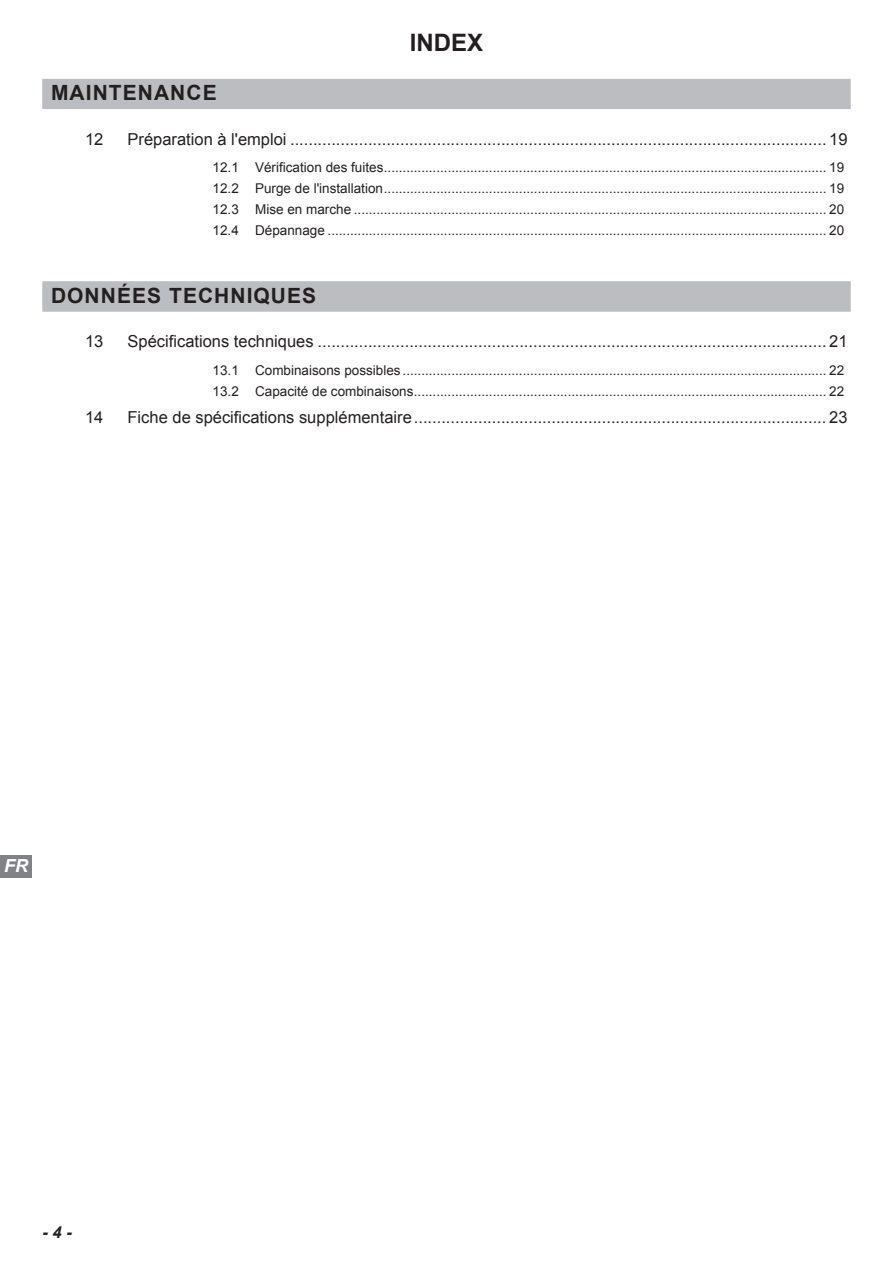
<style>
.page{position:relative;width:893px;height:1263px;background:#fff}
.page>*{position:absolute;margin:0;border:0;box-sizing:border-box;transform-origin:0 0}
.i_index_title_sd{font:700 24px "Arial";color:#231f20}
.chapter_sd{font:700 21px "Arial";letter-spacing:.05em;color:#231f20}
.t1{font:italic 700 18px "Arial";color:#fff}
.title_1_sd{font:16.5px "Arial";color:#231f20}
.t2{font:italic 700 16.5px "Arial";color:#231f20}
.title_2_sd{font:13.5px "Arial";color:#231f20}
</style>
<div class="page">
<div style="left:0;top:855px;width:32px;height:23px;background:#808285"></div>
<div style="left:43px;top:79px;width:807px;height:30px;background:#bcbdc0"></div>
<div style="left:43px;top:281px;width:807px;height:30px;background:#c9cacc"></div>
<div style="left:43px;top:282px;width:807px;height:30px;background:#bcbdc0"></div>
<p class="i_index_title_sd" style="left:410px;top:27px;width:75px">INDEX</p>
<p class="chapter_sd" style="left:51px;top:79px;width:167px">MAINTENANCE</p>
<p class="title_1_sd" style="left:85px;top:128px;width:20px">12</p>
<p class="title_1_sd" style="left:128px;top:128px;width:721px">Préparation à l'emploi ..................................................................................................................... 19</p>
<p class="title_2_sd" style="left:213px;top:159px;width:633px">12.1 Vérification des fuites...................................................................................................................... 19</p>
<p class="title_2_sd" style="left:213px;top:180px;width:633px">12.2 Purge de l'installation...................................................................................................................... 19</p>
<p class="title_2_sd" style="left:213px;top:201px;width:633px">12.3 Mise en marche .............................................................................................................................. 20</p>
<p class="title_2_sd" style="left:213px;top:222px;width:633px">12.4 Dépannage ..................................................................................................................................... 20</p>
<p class="chapter_sd" style="left:51px;top:281px;width:267px">DONNÉES TECHNIQUES</p>
<p class="title_1_sd" style="left:85px;top:331px;width:20px">13</p>
<p class="title_1_sd" style="left:128px;top:331px;width:721px">Spécifications techniques ............................................................................................................... 21</p>
<p class="title_2_sd" style="left:213px;top:361px;width:633px">13.1 Combinaisons possibles ................................................................................................................. 22</p>
<p class="title_2_sd" style="left:213px;top:382px;width:633px">13.2 Capacité de combinaisons.............................................................................................................. 22</p>
<p class="title_1_sd" style="left:85px;top:406px;width:20px">14</p>
<p class="title_1_sd" style="left:128px;top:406px;width:721px">Fiche de spécifications supplémentaire.......................................................................................... 23</p>
<p class="t1" style="left:4px;top:853px;width:25px">FR</p>
<p class="t2" style="left:43px;top:1221px;width:31px">- 4 -</p>
</div>
